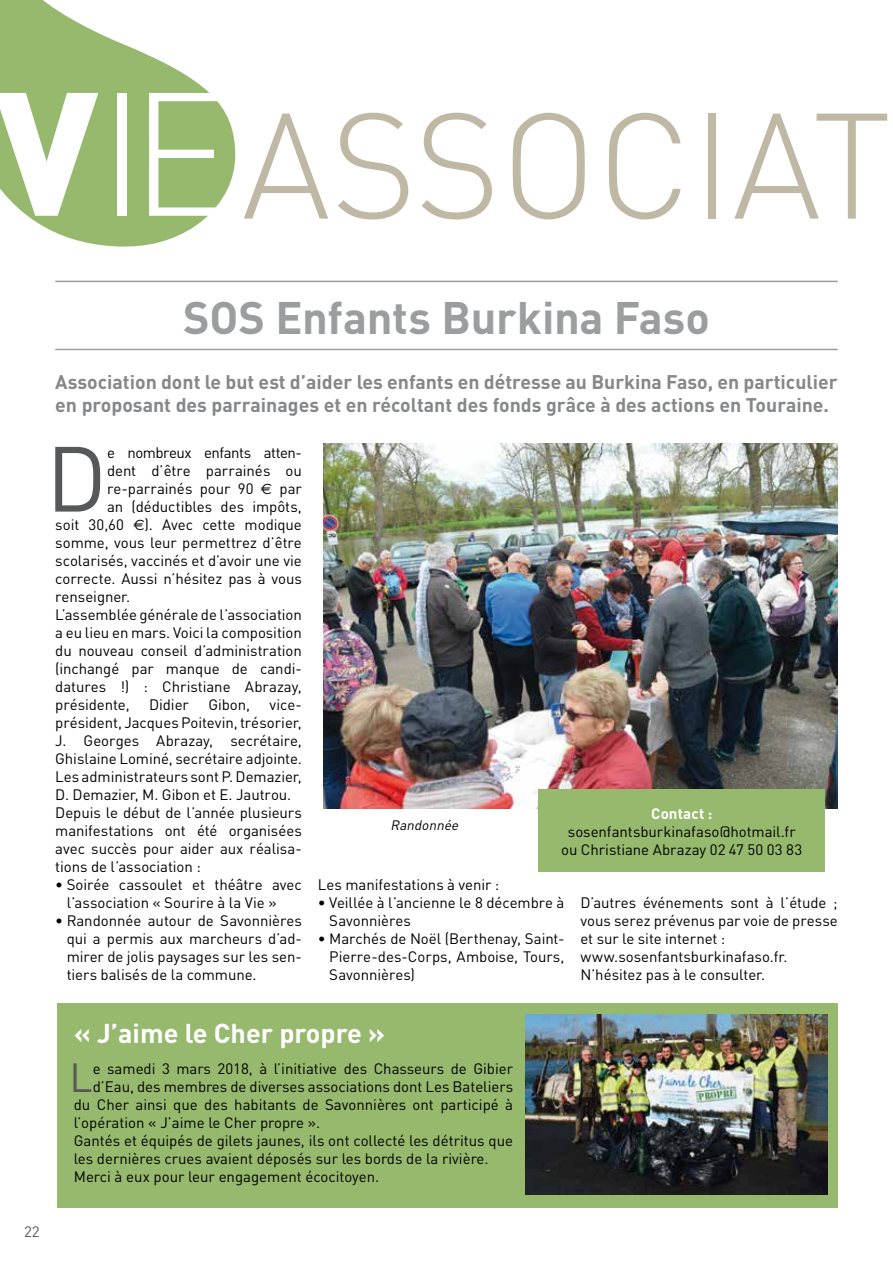
<style>
.page{position:relative;width:893px;height:1263px;background:#fff}
.page>*{position:absolute;margin:0;border:0;box-sizing:border-box;transform-origin:0 0}
.t1{font:300 172.5px "DIN";color:#fff}
.t2{font:300 147.45px "DIN";color:#bfb8a5}
.t3{font:90.9px "DIN";color:#57585a}
.t4{font:700 45px "DIN";letter-spacing:-.005em;color:#9c9d9f}
.t5{font:40.35px "DIN";color:#57585a}
.t6{font:700 27px "DIN";color:#fff}
.t7{font:700 19.5px/23.4px "DIN";color:#868789}
.t8{font:15px/18px "DIN";color:#000}
.t9{font:15px "DIN";letter-spacing:-.035em;color:#000}
.t10{font:700 15px "DIN";letter-spacing:.015em;color:#fff}
.t11{font:15px "DIN";color:#57585a}
.t12{font:italic 13.5px "DIN";color:#000}
.s1{font-weight:900}
.s2{font-family:"Euro Sans"}
</style>
<div class="page">
<svg style="left:0;top:0;width:235px;height:247px;fill:#96b96e"></svg>
<hr style="left:55px;top:281px;width:783px;height:1px;background:#9c9d9f">
<hr style="left:55px;top:349px;width:783px;height:1px;background:#9c9d9f">
<img style="left:323px;top:443px;width:515px;height:365px">
<div style="left:539px;top:789px;width:286px;height:83px;background:#96b96e"></div>
<div style="left:57px;top:1003px;width:781px;height:205px;background:#96b96e"></div>
<img style="left:526px;top:1015px;width:301px;height:180px">
<h1 class="t1" style="left:-5px;top:48px;width:240px"><span class="s1">V</span>IE</h1>
<h2 class="t2" style="left:242px;top:75px;width:651px">ASSOCIAT</h2>
<h3 class="t4" style="left:183px;top:288px;width:528px">SOS Enfants Burkina Faso</h3>
<h3 class="t7" style="left:55px;top:369px;width:784px">Association dont le but est d’aider les enfants en détresse au Burkina Faso, en particulier en proposant des parrainages et en récoltant des fonds grâce à des actions en Touraine.</h3>
<h3 class="t3" style="left:46px;top:422px;width:63px">D</h3>
<p class="t9" style="left:107px;top:443px;width:196px">e nombreux enfants atten-</p>
<p class="t8" style="left:107px;top:461px;width:196px">dent d’être parrainés ou</p>
<p class="t8" style="left:107px;top:479px;width:196px">re-parrainés pour 90 <span class="s2">€</span> par</p>
<p class="t8" style="left:107px;top:497px;width:196px">an (déductibles des impôts,</p>
<p class="t8" style="left:55px;top:515px;width:248px">soit 30,60 <span class="s2">€</span>). Avec cette modique</p>
<p class="t8" style="left:55px;top:533px;width:248px">somme, vous leur permettrez d’être</p>
<p class="t8" style="left:55px;top:551px;width:248px">scolarisés, vaccinés et d’avoir une vie</p>
<p class="t8" style="left:55px;top:569px;width:248px">correcte. Aussi n’hésitez pas à vous</p>
<p class="t8" style="left:55px;top:587px;width:77px">renseigner.</p>
<p class="t8" style="left:55px;top:605px;width:248px">L’assemblée générale de l’association</p>
<p class="t8" style="left:55px;top:623px;width:248px">a eu lieu en mars. Voici la composition</p>
<p class="t8" style="left:55px;top:641px;width:248px">du nouveau conseil d’administration</p>
<p class="t8" style="left:55px;top:659px;width:248px">(inchangé par manque de candi-</p>
<p class="t8" style="left:55px;top:677px;width:248px">datures !) : Christiane Abrazay,</p>
<p class="t8" style="left:55px;top:695px;width:76px">présidente,</p>
<p class="t8" style="left:149px;top:695px;width:41px">Didier</p>
<p class="t8" style="left:208px;top:695px;width:43px">Gibon,</p>
<p class="t8" style="left:55px;top:695px;width:248px;text-indent:214px">vice&shy;président, Jacques Poitevin, trésorier,<br>J. Georges Abrazay, secrétaire,<br>Ghislaine Lominé, secrétaire adjointe.<br>Les administrateurs sont P. Demazier,<br>D. Demazier, M. Gibon et E. Jautrou.<br>Depuis le début de l’année plusieurs manifestations ont été organisées avec succès pour aider aux réalisa&shy;tions de l’association :</p>
<p class="t8" style="left:67px;top:875px;width:237px;text-indent:-11px">• Soirée cassoulet et théâtre avec l’association « Sourire à la Vie »</p>
<p class="t8" style="left:67px;top:911px;width:237px;text-align:justify;text-indent:-11px">• Randonnée autour de Savonnières qui a permis aux marcheurs d’ad&shy;mirer de jolis paysages sur les sen&shy;tiers balisés de la commune.</p>
<p class="t12" style="left:391px;top:816px;width:72px">Randonnée</p>
<p class="t10" style="left:651px;top:804px;width:63px">Contact :</p>
<p class="t8" style="left:561px;top:822px;width:243px;text-align:center">sosenfantsburkinafaso@hotmail.fr ou Christiane Abrazay 02 47 50 03 83</p>
<p class="t8" style="left:318px;top:875px;width:183px">Les manifestations à venir :</p>
<p class="t8" style="left:329px;top:893px;width:237px;text-indent:-11px">• Veillée à l’ancienne le 8 décembre à<br>Savonnières</p>
<p class="t8" style="left:329px;top:929px;width:237px;text-align:justify;text-indent:-11px">• Marchés de Noël (Berthenay, Saint-Pierre-des-Corps, Amboise, Tours, Savonnières)</p>
<p class="t8" style="left:580px;top:893px;width:259px">D’autres événements sont à l’étude ; vous serez prévenus par voie de presse et sur le site internet : www.sosenfantsburkinafaso.fr.<br>N’hésitez pas à le consulter.</p>
<p class="t11" style="left:24px;top:1222px;width:17px">22</p>
<h3 class="t6" style="left:74px;top:1016px;width:313px">« J’aime le Cher propre »</h3>
<h3 class="t5" style="left:70px;top:1052px;width:25px">L</h3>
<p class="t8" style="left:93px;top:1059px;width:422px">e samedi 3 mars 2018, à l’initiative des Chasseurs de Gibier</p>
<p class="t8" style="left:93px;top:1077px;width:422px">d’Eau, des membres de diverses associations dont Les Bateliers</p>
<p class="t8" style="left:74px;top:1095px;width:441px">du Cher ainsi que des habitants de Savonnières ont participé à</p>
<p class="t8" style="left:74px;top:1113px;width:248px">l’opération « J’aime le Cher propre ».</p>
<p class="t8" style="left:74px;top:1131px;width:441px">Gantés et équipés de gilets jaunes, ils ont collecté les détritus que</p>
<p class="t8" style="left:74px;top:1149px;width:416px">les dernières crues avaient déposés sur les bords de la rivière.</p>
<p class="t8" style="left:74px;top:1167px;width:307px">Merci à eux pour leur engagement écocitoyen.</p>
</div>
